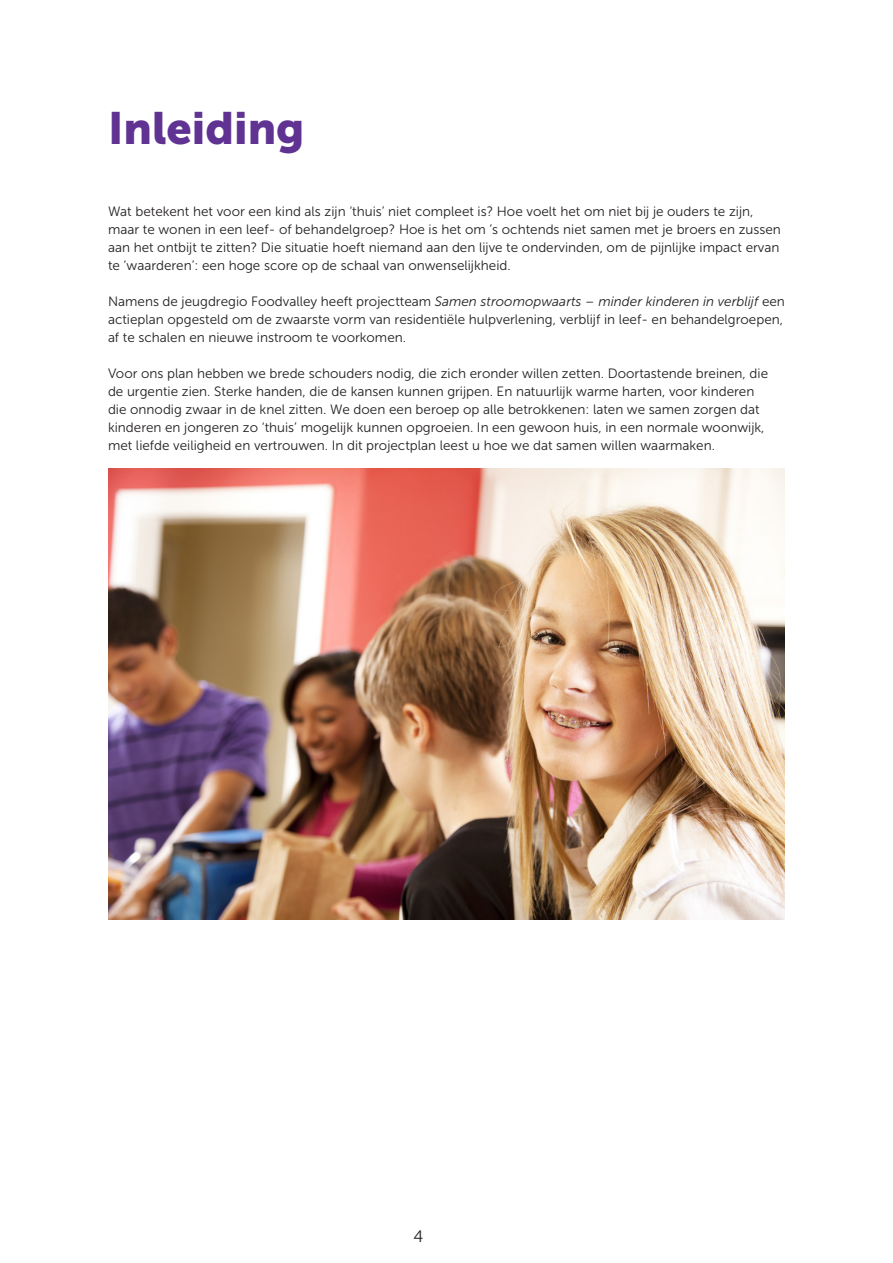
<style>
.page{position:relative;width:893px;height:1263px;background:#fff}
.page>*{position:absolute;margin:0;border:0;box-sizing:border-box;transform-origin:0 0}
.H2_0{font:45px "Museo Sans 900";color:#603393}
.t1{font:16.5px "Museo Sans 300";color:#231f20}
.Alinea{font:13.5px/18px "Museo Sans 300";color:#231f20}
.s1{font-style:italic}
</style>
<div class="page">
<img style="left:108px;top:468px;width:677px;height:451px">
<p class="H2_0" style="left:108px;top:103px;width:198px">Inleiding</p>
<p class="Alinea" style="left:108px;top:202px;width:674px">Wat betekent het voor een kind als zijn ‘thuis’ niet compleet is? Hoe voelt het om niet bij je ouders te zijn, maar te wonen in een leef- of behandelgroep? Hoe is het om ’s ochtends niet samen met je broers en zussen aan het ontbijt te zitten? Die situatie hoeft niemand aan den lijve te ondervinden, om de pijnlijke impact ervan te ‘waarderen’: een hoge score op de schaal van onwenselijkheid.</p>
<p class="Alinea" style="left:108px;top:292px;width:678px">Namens de jeugdregio Foodvalley heeft projectteam <span class="s1">Samen stroomopwaarts – minder kinderen in verblijf</span> een actieplan opgesteld om de zwaarste vorm van residentiële hulpverlening, verblijf in leef- en behandelgroepen, af te schalen en nieuwe instroom te voorkomen.</p>
<p class="Alinea" style="left:108px;top:364px;width:662px">Voor ons plan hebben we brede schouders nodig, die zich eronder willen zetten. Doortastende breinen, die de urgentie zien. Sterke handen, die de kansen kunnen grijpen. En natuurlijk warme harten, voor kinderen die onnodig zwaar in de knel zitten. We doen een beroep op alle betrokkenen: laten we samen zorgen dat kinderen en jongeren zo ‘thuis’ mogelijk kunnen opgroeien. In een gewoon huis, in een normale woonwijk, met liefde veiligheid en vertrouwen. In dit projectplan leest u hoe we dat samen willen waarmaken.</p>
<p class="t1" style="left:414px;top:1227px;width:11px">4</p>
</div>
